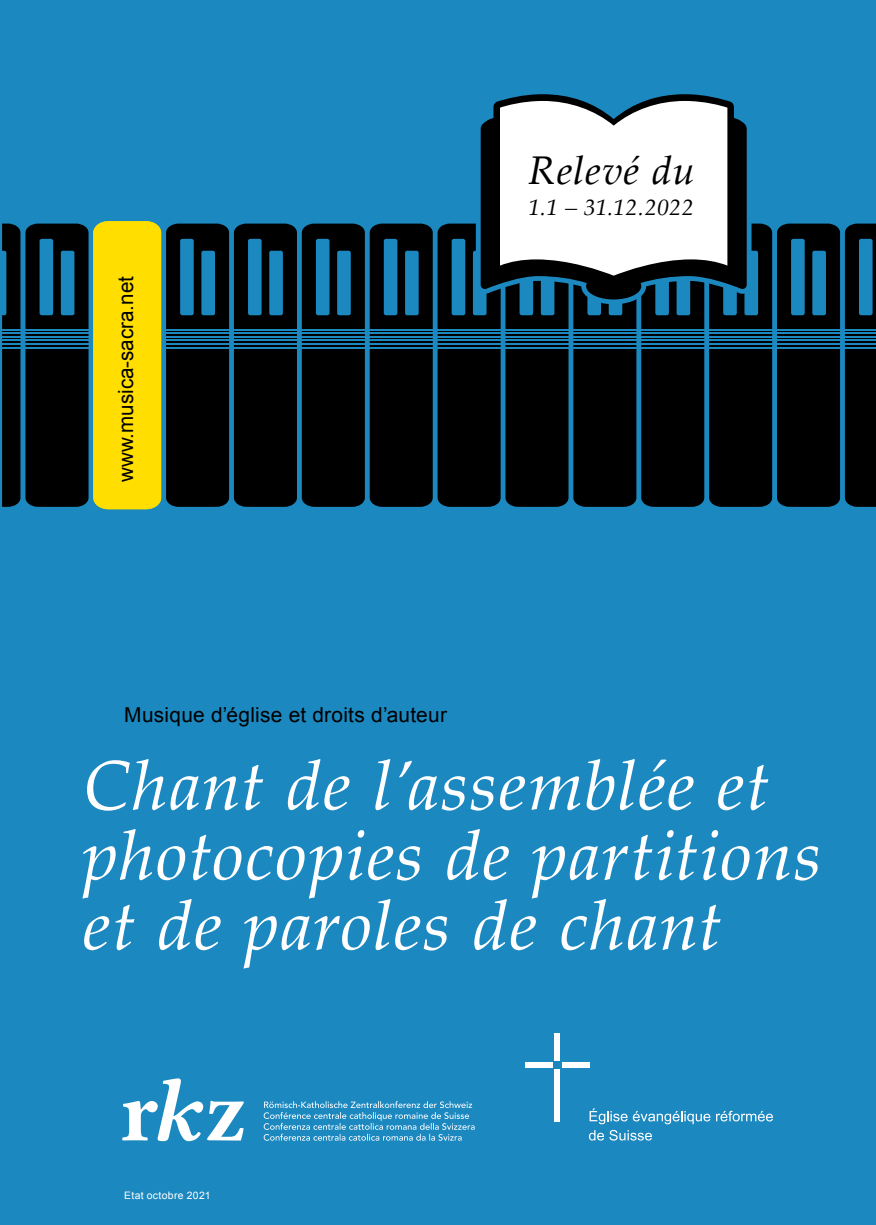
<style>
.page{position:relative;width:876px;height:1225px;background:#1c88c0}
.page>*{position:absolute;margin:0;border:0;box-sizing:border-box;transform-origin:0 0}
.t1{font:italic 70px/70px "Palatino Linotype";letter-spacing:.015em;color:#fff}
.t2{font:italic 40px "Palatino Linotype";letter-spacing:.02em;color:#000}
.t3{font:italic 23.2px "Palatino Linotype";letter-spacing:.03em;color:#000}
.t4{font:20.8px "Arial";color:#000}
.t5{font:20.6px "Arial";letter-spacing:.01em;color:#000}
.t6{font:10.2px "Arial";letter-spacing:.03em;color:#fff}
</style>
<div class="page">
<svg style="left:2px;top:94px;width:874px;height:416px"></svg>
<svg style="left:122px;top:1078px;width:122px;height:63px"></svg>
<svg style="left:264px;top:1101px;width:211px;height:39px"></svg>
<div style="left:554px;top:1069px;width:6px;height:52px;background:#fff"></div>
<div style="left:554px;top:1032px;width:6px;height:28px;background:#fff"></div>
<div style="left:562px;top:1062px;width:28px;height:5px;background:#fff"></div>
<div style="left:525px;top:1062px;width:28px;height:5px;background:#fff"></div>
<svg style="left:590px;top:1108px;width:120px;height:16px"></svg>
<svg style="left:716px;top:1110px;width:57px;height:11px"></svg>
<svg style="left:589px;top:1130px;width:63px;height:10px"></svg>
<p class="t4" style="left:112px;top:482px;width:207px;rotate:-90deg">www.musica-sacra.net</p>
<p class="t2" style="left:528px;top:142px;width:168px">Relevé du</p>
<p class="t3" style="left:528px;top:190px;width:167px">1.1 – 31.12.2022</p>
<p class="t5" style="left:124px;top:701px;width:324px">Musique d’église et droits d’auteur</p>
<p class="t1" style="left:83px;top:747px;width:740px">Chant de l’assemblée et photocopies de partitions et de paroles de chant</p>
<p class="t6" style="left:124px;top:1188px;width:88px">Etat octobre 2021</p>
</div>
